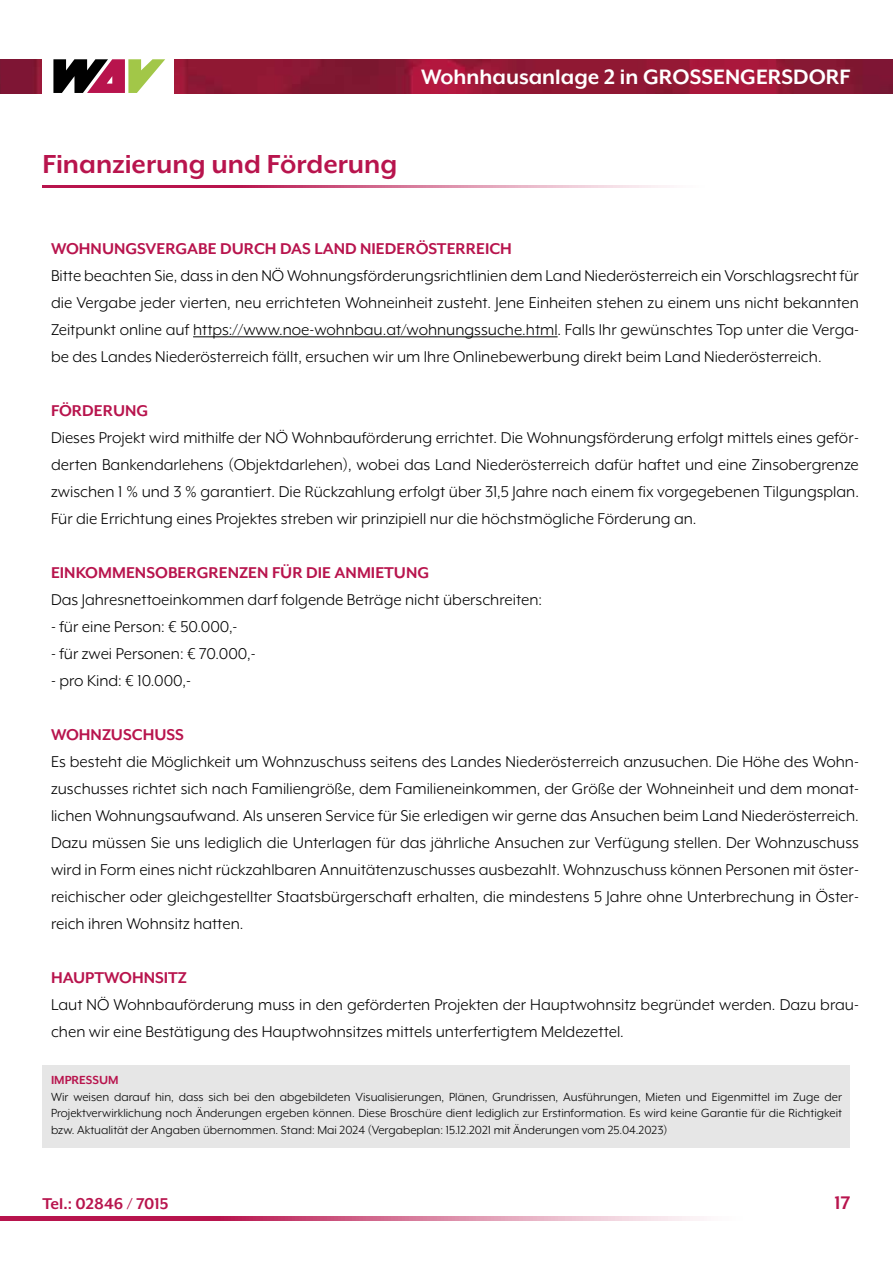
<style>
.page{position:relative;width:893px;height:1263px;background:#fff}
.page>*{position:absolute;margin:0;border:0;box-sizing:border-box;transform-origin:0 0}
.t1{font:700 30px "Mr Eaves XL Mod OT";color:#b8144d}
.t2{font:700 24px "Mr Eaves XL Mod OT";color:#fff}
.t3{font:700 21px "Mr Eaves XL Mod OT";color:#b8144d}
.t4{font:18px/27px "Mr Eaves XL Mod OT";color:#000;text-align:justify}
.t5{font:700 18px "Mr Eaves XL Mod OT";color:#b8144d}
.t6{font:13.5px/16.5px "Mr Eaves XL Mod OT";color:#000;text-align:justify}
.t7{font:700 13.5px "Mr Eaves XL Mod OT";color:#b8144d}
</style>
<div class="page">
<svg style="left:1px;top:1216px;width:703px;height:4px;background:#d1688d"></svg>
<img style="left:0;top:60px;width:893px;height:34px">
<div style="left:43px;top:58px;width:131px;height:37px;background:#fff"></div>
<svg style="left:53px;top:59px;width:112px;height:34px"></svg>
<hr style="left:43px;top:185px;width:807px;height:2px;background:#b8144d">
<div style="left:43px;top:1066px;width:807px;height:82px;background:#e6e6e6"></div>
<hr style="left:193px;top:337px;width:365px;height:1px;background:#000">
<h2 class="t2" style="left:421px;top:63px;width:431px">Wohnhausanlage 2 in GROSSENGERSDORF</h2>
<h1 class="t1" style="left:43px;top:147px;width:356px">Finanzierung und Förderung</h1>
<p class="t5" style="left:51px;top:239px;width:462px">WOHNUNGSVERGABE DURCH DAS LAND NIEDERÖSTERREICH</p>
<p class="t4" style="left:51px;top:262px;width:809px">Bitte beachten Sie, dass in den NÖ Wohnungsförderungsrichtlinien dem Land Niederösterreich ein Vorschlagsrecht für die Vergabe jeder vierten, neu errichteten Wohneinheit zusteht. Jene Einheiten stehen zu einem uns nicht bekannten Zeitpunkt online auf https://www.noe-wohnbau.at/wohnungssuche.html. Falls Ihr gewünschtes Top unter die Verga&shy;be des Landes Niederösterreich fällt, ersuchen wir um Ihre Onlinebewerbung direkt beim Land Niederösterreich.</p>
<p class="t5" style="left:51px;top:401px;width:99px">FÖRDERUNG</p>
<p class="t4" style="left:51px;top:424px;width:809px">Dieses Projekt wird mithilfe der NÖ Wohnbauförderung errichtet. Die Wohnungsförderung erfolgt mittels eines geför&shy;derten Bankendarlehens (Objektdarlehen), wobei das Land Niederösterreich dafür haftet und eine Zinsobergrenze zwischen 1 % und 3 % garantiert. Die Rückzahlung erfolgt über 31,5 Jahre nach einem fix vorgegebenen Tilgungsplan.<br>Für die Errichtung eines Projektes streben wir prinzipiell nur die höchstmögliche Förderung an.</p>
<p class="t5" style="left:51px;top:563px;width:380px">EINKOMMENSOBERGRENZEN FÜR DIE ANMIETUNG</p>
<p class="t4" style="left:51px;top:586px;width:493px">Das Jahresnettoeinkommen darf folgende Beträge nicht überschreiten:</p>
<p class="t4" style="left:51px;top:613px;width:188px">- für eine Person: € 50.000,-</p>
<p class="t4" style="left:51px;top:640px;width:206px">- für zwei Personen: € 70.000,-</p>
<p class="t4" style="left:51px;top:667px;width:141px">- pro Kind: € 10.000,-</p>
<p class="t5" style="left:51px;top:725px;width:135px">WOHNZUSCHUSS</p>
<p class="t4" style="left:51px;top:748px;width:809px">Es besteht die Möglichkeit um Wohnzuschuss seitens des Landes Niederösterreich anzusuchen. Die Höhe des Wohn&shy;zuschusses richtet sich nach Familiengröße, dem Familieneinkommen, der Größe der Wohneinheit und dem monat&shy;lichen Wohnungsaufwand. Als unseren Service für Sie erledigen wir gerne das Ansuchen beim Land Niederösterreich.<br>Dazu müssen Sie uns lediglich die Unterlagen für das jährliche Ansuchen zur Verfügung stellen. Der Wohnzuschuss wird in Form eines nicht rückzahlbaren Annuitätenzuschusses ausbezahlt. Wohnzuschuss können Personen mit öster&shy;reichischer oder gleichgestellter Staatsbürgerschaft erhalten, die mindestens 5 Jahre ohne Unterbrechung in Öster&shy;reich ihren Wohnsitz hatten.</p>
<p class="t5" style="left:51px;top:968px;width:138px">HAUPTWOHNSITZ</p>
<p class="t4" style="left:51px;top:991px;width:809px">Laut NÖ Wohnbauförderung muss in den geförderten Projekten der Hauptwohnsitz begründet werden. Dazu brau&shy;chen wir eine Bestätigung des Hauptwohnsitzes mittels unterfertigtem Meldezettel.</p>
<p class="t7" style="left:51px;top:1072px;width:69px">IMPRESSUM</p>
<p class="t6" style="left:51px;top:1088px;width:792px">Wir weisen darauf hin, dass sich bei den abgebildeten Visualisierungen, Plänen, Grundrissen, Ausführungen, Mieten und Eigenmittel im Zuge der Projektverwirklichung noch Änderungen ergeben können. Diese Broschüre dient lediglich zur Erstinformation. Es wird keine Garantie für die Richtigkeit bzw. Aktualität der Angaben übernommen. Stand: Mai 2024 (Vergabeplan: 15.12.2021 mit Änderungen vom 25.04.2023)</p>
<p class="t5" style="left:43px;top:1193px;width:128px">Tel.: 02846 / 7015</p>
<p class="t3" style="left:834px;top:1191px;width:17px">17</p>
</div>
